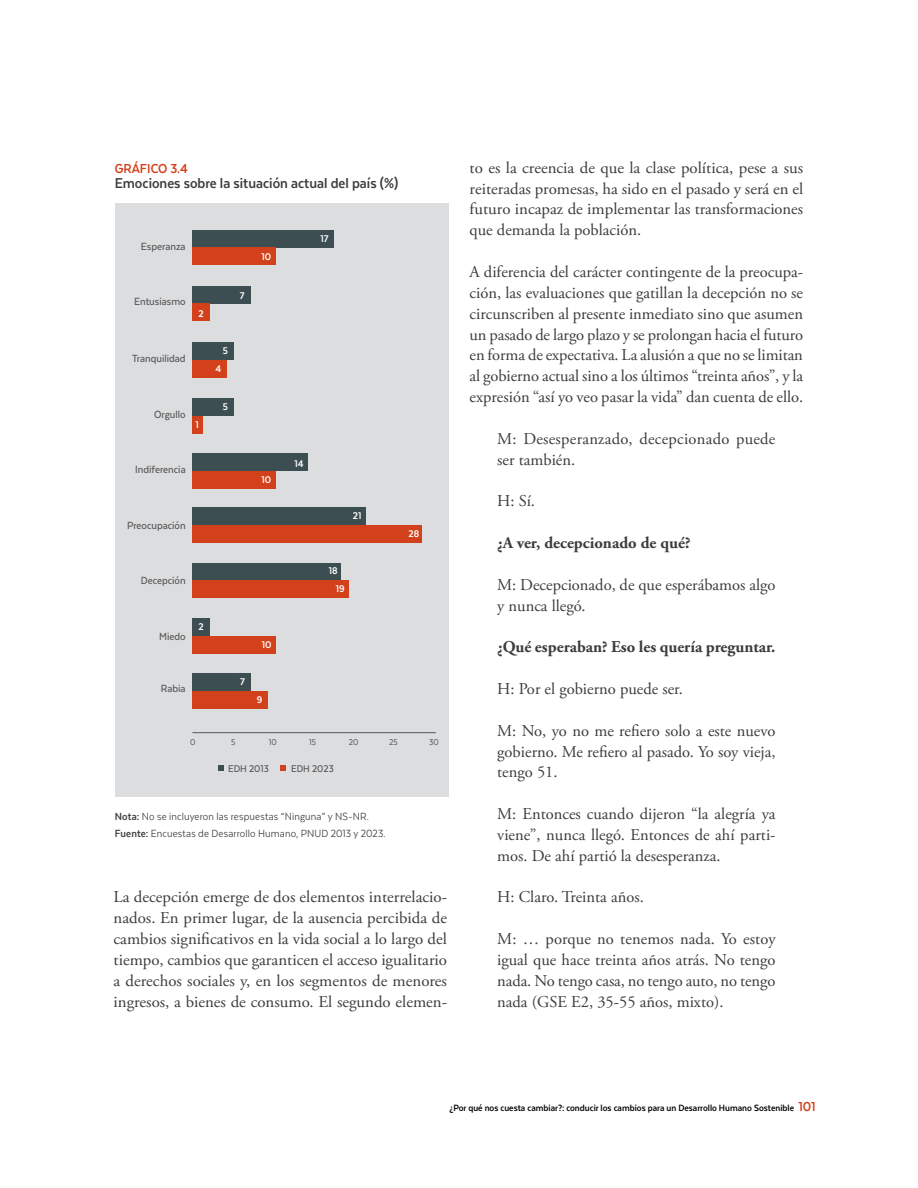
<style>
.page{position:relative;width:918px;height:1188px;background:#fff}
.page>*{position:absolute;margin:0;border:0;box-sizing:border-box;transform-origin:0 0}
.t1{font:16.5px/20.9px "Adobe Garamond Pro";color:#3c3c3b;text-align:justify}
.t2{font:700 16.5px "Adobe Garamond Pro";color:#3c3c3b}
.t3{font:700 16.5px "Texta Narrow";color:#3c3c3b}
.t4{font:700 15px "Texta Narrow";color:#d3411c}
.t5{font:12px/16.5px "Texta Narrow";letter-spacing:.01em;color:#3c3c3b}
.t6{font:500 12px "Texta Narrow";color:#575756}
.t7{font:700 11.25px/18px "Texta Narrow";color:#fff}
.t8{font:500 11.25px "Texta Narrow";color:#575756}
.t9{font:700 10.5px "Texta Narrow";color:#000}
.t10{font:9.75px "Texta Narrow";color:#575756}
.s1{font-weight:700}
.s2{font-size:15px;color:#d3411c}
</style>
<div class="page">
<div style="left:115px;top:203px;width:334px;height:593px;background:#dcdddf"></div>
<div style="left:192px;top:230px;width:141px;height:18px;background:#3c4e51"></div>
<div style="left:192px;top:248px;width:83px;height:17px;background:#d3411c"></div>
<div style="left:192px;top:286px;width:59px;height:17px;background:#3c4e51"></div>
<div style="left:192px;top:303px;width:18px;height:18px;background:#d3411c"></div>
<div style="left:192px;top:343px;width:42px;height:17px;background:#3c4e51"></div>
<div style="left:192px;top:360px;width:34px;height:18px;background:#d3411c"></div>
<div style="left:192px;top:398px;width:42px;height:18px;background:#3c4e51"></div>
<div style="left:192px;top:416px;width:10px;height:17px;background:#d3411c"></div>
<div style="left:192px;top:453px;width:115px;height:18px;background:#3c4e51"></div>
<div style="left:192px;top:471px;width:83px;height:18px;background:#d3411c"></div>
<hr style="left:193px;top:732px;width:242px;height:1px;background:#575756">
<svg style="left:218px;top:765px;width:6px;height:6px"></svg>
<svg style="left:280px;top:765px;width:6px;height:6px"></svg>
<div style="left:192px;top:508px;width:173px;height:17px;background:#3c4e51"></div>
<div style="left:192px;top:525px;width:230px;height:18px;background:#d3411c"></div>
<div style="left:192px;top:618px;width:17px;height:18px;background:#3c4e51"></div>
<div style="left:192px;top:636px;width:83px;height:17px;background:#d3411c"></div>
<div style="left:192px;top:673px;width:59px;height:18px;background:#3c4e51"></div>
<div style="left:192px;top:691px;width:76px;height:18px;background:#d3411c"></div>
<div style="left:192px;top:563px;width:149px;height:17px;background:#3c4e51"></div>
<div style="left:192px;top:580px;width:156px;height:18px;background:#d3411c"></div>
<p class="t4" style="left:115px;top:161px;width:75px">GRÁFICO 3.4</p>
<p class="t3" style="left:115px;top:174px;width:285px">Emociones sobre la situación actual del país (%)</p>
<p class="t6" style="left:141px;top:240px;width:46px">Esperanza</p>
<p class="t6" style="left:134px;top:296px;width:53px">Entusiasmo</p>
<p class="t6" style="left:132px;top:353px;width:55px">Tranquilidad</p>
<p class="t7" style="left:199px;top:304px;width:7px">2</p>
<p class="t7" style="left:223px;top:342px;width:7px">5</p>
<p class="t7" style="left:215px;top:360px;width:7px">4</p>
<p class="t6" style="left:154px;top:408px;width:33px">Orgullo</p>
<p class="t7" style="left:195px;top:415px;width:5px">1</p>
<p class="t7" style="left:223px;top:397px;width:7px">5</p>
<p class="t7" style="left:240px;top:286px;width:6px">7</p>
<p class="t6" style="left:135px;top:464px;width:52px">Indiferencia</p>
<p class="t6" style="left:127px;top:519px;width:60px">Preocupación</p>
<p class="t7" style="left:262px;top:247px;width:11px">10</p>
<p class="t7" style="left:262px;top:471px;width:11px">10</p>
<p class="t7" style="left:320px;top:229px;width:10px">17</p>
<p class="t7" style="left:294px;top:454px;width:11px">14</p>
<p class="t7" style="left:353px;top:506px;width:10px">21</p>
<p class="t6" style="left:141px;top:575px;width:46px">Decepción</p>
<p class="t7" style="left:336px;top:562px;width:10px;text-indent:-7px">18<br>19</p>
<p class="t6" style="left:159px;top:630px;width:28px">Miedo</p>
<p class="t7" style="left:199px;top:617px;width:7px">2</p>
<p class="t6" style="left:161px;top:683px;width:26px">Rabia</p>
<p class="t7" style="left:240px;top:673px;width:6px">7</p>
<p class="t7" style="left:262px;top:635px;width:11px">10</p>
<p class="t7" style="left:257px;top:691px;width:7px">9</p>
<p class="t7" style="left:408px;top:524px;width:12px">28</p>
<p class="t10" style="left:190px;top:737px;width:7px">0</p>
<p class="t10" style="left:269px;top:737px;width:9px">10</p>
<p class="t10" style="left:231px;top:737px;width:6px">5</p>
<p class="t10" style="left:349px;top:737px;width:11px">20</p>
<p class="t10" style="left:309px;top:737px;width:8px">15</p>
<p class="t10" style="left:429px;top:737px;width:11px">30</p>
<p class="t10" style="left:389px;top:737px;width:10px">25</p>
<p class="t8" style="left:228px;top:763px;width:42px">EDH 2013</p>
<p class="t8" style="left:291px;top:763px;width:44px">EDH 2023</p>
<p class="t5" style="left:115px;top:808px;width:272px"><span class="s1">Nota:</span> No se incluyeron las respuestas “Ninguna” y NS-NR.<br><span class="s1">Fuente:</span> Encuestas de Desarrollo Humano, PNUD 2013 y 2023.</p>
<p class="t1" style="left:114px;top:887px;width:335px">La decepción emerge de dos elementos interrelacio&shy;nados. En primer lugar, de la ausencia percibida de cambios significativos en la vida social a lo largo del tiempo, cambios que garanticen el acceso igualitario a derechos sociales y, en los segmentos de menores ingresos, a bienes de consumo. El segundo elemen-</p>
<p class="t1" style="left:470px;top:158px;width:335px">to es la creencia de que la clase política, pese a sus reiteradas promesas, ha sido en el pasado y será en el futuro incapaz de implementar las transformaciones que demanda la población.</p>
<p class="t1" style="left:470px;top:262px;width:335px">A diferencia del carácter contingente de la preocupa&shy;ción, las evaluaciones que gatillan la decepción no se circunscriben al presente inmediato sino que asumen un pasado de largo plazo y se prolongan hacia el futuro en forma de expectativa. La alusión a que no se limitan al gobierno actual sino a los últimos “treinta años”, y la expresión “así yo veo pasar la vida” dan cuenta de ello.</p>
<p class="t1" style="left:497px;top:429px;width:280px">M: Desesperanzado, decepcionado puede ser también.</p>
<p class="t1" style="left:497px;top:491px;width:39px">H: Sí.</p>
<p class="t2" style="left:497px;top:533px;width:195px">¿A ver, decepcionado de qué?</p>
<p class="t1" style="left:497px;top:575px;width:280px">M: Decepcionado, de que esperábamos algo y nunca llegó.</p>
<p class="t2" style="left:497px;top:637px;width:280px">¿Qué esperaban? Eso les quería preguntar.</p>
<p class="t1" style="left:497px;top:679px;width:187px">H: Por el gobierno puede ser.</p>
<p class="t1" style="left:497px;top:721px;width:280px">M: No, yo no me refiero solo a este nuevo gobierno. Me refiero al pasado. Yo soy vieja, tengo 51.</p>
<p class="t1" style="left:497px;top:804px;width:280px">M: Entonces cuando dijeron “la alegría ya viene”, nunca llegó. Entonces de ahí parti&shy;mos. De ahí partió la desesperanza.</p>
<p class="t1" style="left:497px;top:887px;width:148px">H: Claro. Treinta años.</p>
<p class="t1" style="left:497px;top:929px;width:280px">M: … porque no tenemos nada. Yo estoy igual que hace treinta años atrás. No tengo nada. No tengo casa, no tengo auto, no tengo nada (GSE E2, 35-55 años, mixto).</p>
<p class="t9" style="left:450px;top:1103px;width:368px">¿Por qué nos cuesta cambiar?: conducir los cambios para un Desarrollo Humano Sostenible <span class="s2">101</span></p>
</div>
